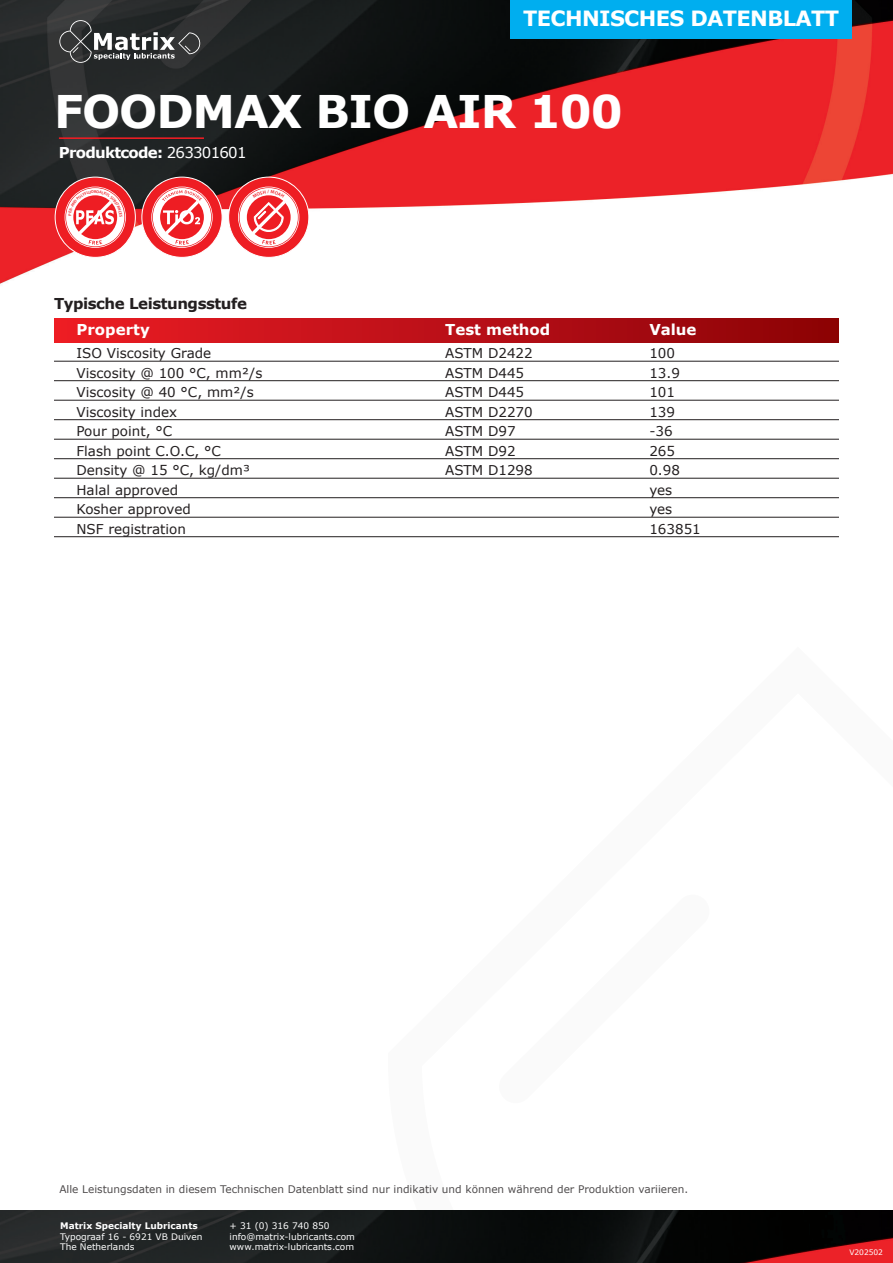
<style>
.page{position:relative;width:893px;height:1263px;background:#fff}
.page>*{position:absolute;margin:0;border:0;box-sizing:border-box;transform-origin:0 0}
.t1{font:700 45px "Verdana";letter-spacing:-.025em;color:#fff}
.t2{font:700 21px "Verdana";letter-spacing:-.03em;color:#fff}
.t3{font:700 15px "Verdana";color:#fff}
.t4{font:700 15px "Verdana";letter-spacing:-.03em;color:#231f20}
.t5{font:700 15px "Verdana";letter-spacing:-.05em;color:#fff}
.t6{font:13.5px "Verdana";color:#231f20}
.t7{font:10.5px "Verdana";color:#231f20}
.t8{font:9px/10.5px "Verdana";color:#fff}
.t9{font:700 9px "Verdana";color:#fff}
.t10{font:7.5px "Verdana";color:#fff}
.s1{font-weight:400}
</style>
<div class="page">
<img style="left:0;top:0;width:893px;height:538px">
<div style="left:510px;top:0;width:342px;height:38px;background:#00aeef"></div>
<svg style="left:59px;top:20px;width:141px;height:43px"></svg>
<img style="left:0;top:1211px;width:893px;height:52px">
<hr style="left:59px;top:137px;width:145px;height:2px;background:#ee1d23">
<div style="left:54px;top:319px;width:785px;height:23px;background:linear-gradient(to right,#ec1d26,#8a0207)"></div>
<hr style="left:54px;top:361px;width:785px;height:1px;background:#231f20">
<hr style="left:54px;top:380px;width:785px;height:1px;background:#231f20">
<hr style="left:54px;top:400px;width:785px;height:1px;background:#231f20">
<hr style="left:54px;top:419px;width:785px;height:1px;background:#231f20">
<hr style="left:54px;top:439px;width:785px;height:1px;background:#231f20">
<hr style="left:54px;top:458px;width:785px;height:1px;background:#231f20">
<hr style="left:54px;top:478px;width:785px;height:1px;background:#231f20">
<hr style="left:54px;top:497px;width:785px;height:1px;background:#231f20">
<hr style="left:54px;top:517px;width:785px;height:1px;background:#231f20">
<hr style="left:54px;top:536px;width:785px;height:1px;background:#231f20">
<svg style="left:55px;top:177px;width:254px;height:81px"></svg>
<h2 class="t2" style="left:523px;top:5px;width:318px">TECHNISCHES DATENBLATT</h2>
<h1 class="t1" style="left:54px;top:83px;width:570px">FOODMAX BIO AIR 100</h1>
<p class="t5" style="left:59px;top:143px;width:189px">Produktcode: <span class="s1">263301601</span></p>
<p class="t4" style="left:54px;top:294px;width:195px">Typische Leistungsstufe</p>
<p class="t3" style="left:76px;top:319px;width:75px">Property</p>
<p class="t3" style="left:445px;top:319px;width:107px">Test method</p>
<p class="t3" style="left:649px;top:319px;width:49px">Value</p>
<p class="t6" style="left:76px;top:345px;width:136px">ISO Viscosity Grade</p>
<p class="t6" style="left:445px;top:345px;width:89px">ASTM D2422</p>
<p class="t6" style="left:649px;top:345px;width:27px">100</p>
<p class="t6" style="left:76px;top:364px;width:187px">Viscosity @ 100 °C, mm²/s</p>
<p class="t6" style="left:445px;top:364px;width:81px">ASTM D445</p>
<p class="t6" style="left:649px;top:364px;width:32px">13.9</p>
<p class="t6" style="left:76px;top:384px;width:179px">Viscosity @ 40 °C, mm²/s</p>
<p class="t6" style="left:445px;top:384px;width:81px">ASTM D445</p>
<p class="t6" style="left:649px;top:384px;width:27px">101</p>
<p class="t6" style="left:76px;top:403px;width:102px">Viscosity index</p>
<p class="t6" style="left:445px;top:403px;width:89px">ASTM D2270</p>
<p class="t6" style="left:649px;top:403px;width:27px">139</p>
<p class="t6" style="left:76px;top:423px;width:97px">Pour point, °C</p>
<p class="t6" style="left:445px;top:423px;width:72px">ASTM D97</p>
<p class="t6" style="left:649px;top:423px;width:25px">-36</p>
<p class="t6" style="left:76px;top:442px;width:146px">Flash point C.O.C, °C</p>
<p class="t6" style="left:445px;top:442px;width:72px">ASTM D92</p>
<p class="t6" style="left:649px;top:442px;width:27px">265</p>
<p class="t6" style="left:76px;top:462px;width:175px">Density @ 15 °C, kg/dm³</p>
<p class="t6" style="left:445px;top:462px;width:89px">ASTM D1298</p>
<p class="t6" style="left:649px;top:462px;width:32px">0.98</p>
<p class="t6" style="left:76px;top:481px;width:103px">Halal approved</p>
<p class="t6" style="left:649px;top:481px;width:24px">yes</p>
<p class="t6" style="left:76px;top:501px;width:116px">Kosher approved</p>
<p class="t6" style="left:649px;top:501px;width:24px">yes</p>
<p class="t6" style="left:76px;top:520px;width:111px">NSF registration</p>
<p class="t6" style="left:649px;top:520px;width:53px">163851</p>
<p class="t7" style="left:59px;top:1183px;width:630px">Alle Leistungsdaten in diesem Technischen Datenblatt sind nur indikativ und können während der Produktion variieren.</p>
<p class="t9" style="left:60px;top:1220px;width:139px">Matrix Specialty Lubricants</p>
<p class="t8" style="left:60px;top:1231px;width:144px">Typograaf 16 - 6921 VB Duiven<br>The Netherlands</p>
<p class="t8" style="left:230px;top:1221px;width:127px">+ 31 (0) 316 740 850 info@matrix-lubricants.com www.matrix-lubricants.com</p>
<p class="t10" style="left:849px;top:1247px;width:35px">V202502</p>
</div>
